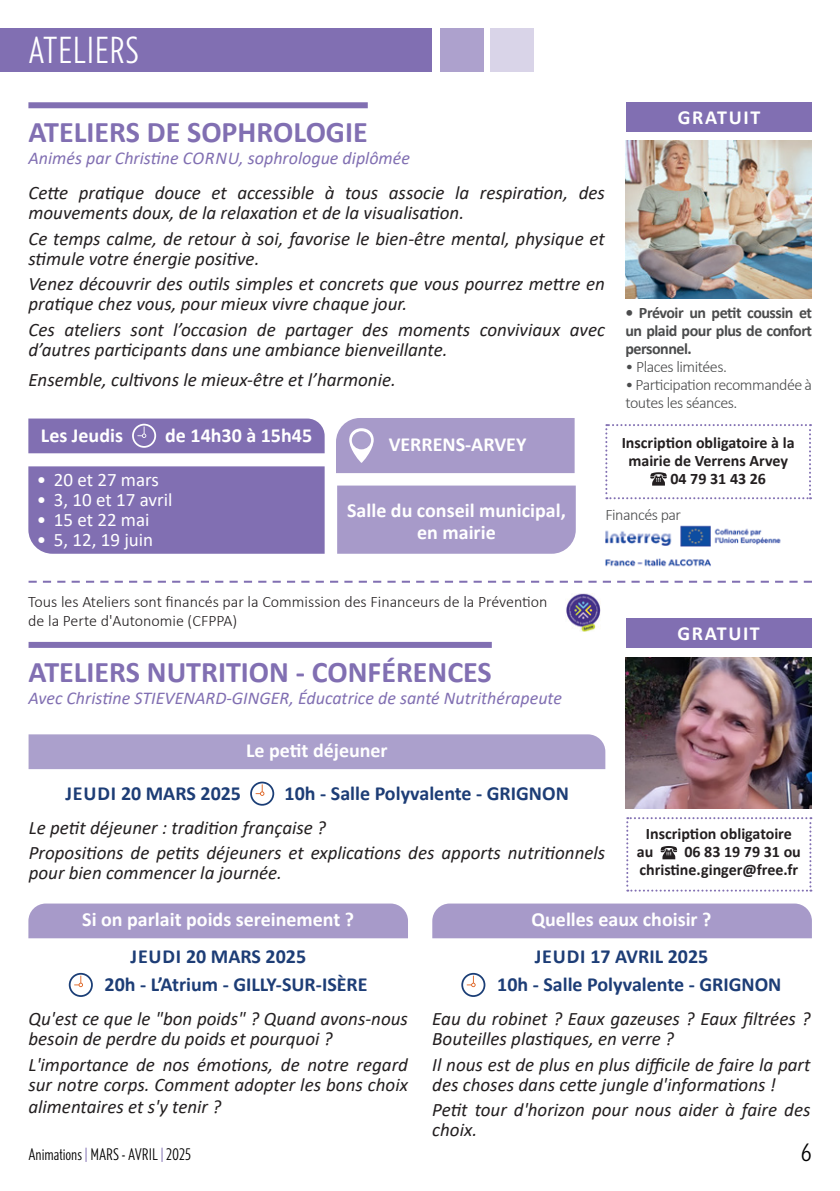
<style>
.page{position:relative;width:840px;height:1191px;background:#fff}
.page>*{position:absolute;margin:0;border:0;box-sizing:border-box;transform-origin:0 0}
.t1{font:300 36px "Kranto Cond";letter-spacing:.02em;color:#fff}
.Titre_principal{font:700 30px "Calibri";color:#816fb2}
.t2{font:300 24px "Kranto Cond";color:#000}
.titre_secondaire{font:700 20px "Calibri";color:#1d3d76}
.t3{font:700 20px "Calibri";color:#fff}
.t4{font:700 20px "Calibri";letter-spacing:.08em;color:#fff}
.titre_secondaire-2{font:italic 19px/20px "Calibri";color:#231f20}
.t5{font:19px "Calibri";color:#fff}
.Titre_principal-2{font:italic 18px "Calibri";color:#816fb2}
.Inscription{font:700 16px/18px "Calibri";color:#231f20;text-align:center}
.t6{font:300 16px "Calibri";color:#231f20}
.t7{font:300 16px/18px "Calibri";letter-spacing:-.03em;color:#4b4c4d}
.t8{font:700 16px/18px "Calibri";letter-spacing:-.03em;color:#4b4c4d;text-align:justify}
.t9{font:300 16px "Kranto Cond";color:#000}
.s1{color:#816fb2}
</style>
<div class="page">
<div style="left:0;top:28px;width:432px;height:44px;background:#816fb2"></div>
<div style="left:489px;top:28px;width:44px;height:44px;background:#d9d4e8"></div>
<div style="left:439px;top:28px;width:44px;height:44px;background:#ada1cd"></div>
<svg style="left:29px;top:581px;width:782px;height:2px"></svg>
<div style="left:29px;top:642px;width:462px;height:6px;background:#816fb2"></div>
<svg style="left:626px;top:817px;width:185px;height:74px"></svg>
<div style="left:29px;top:734px;width:576px;height:35px;background:#aba0cc"></div>
<div style="left:625px;top:618px;width:186px;height:30px;background:#816fb2"></div>
<div style="left:28px;top:102px;width:339px;height:6px;background:#816fb2"></div>
<svg style="left:605px;top:424px;width:205px;height:75px"></svg>
<div style="left:28px;top:418px;width:296px;height:35px;background:#816fb2"></div>
<div style="left:28px;top:466px;width:296px;height:88px;background:#816fb2"></div>
<div style="left:337px;top:485px;width:238px;height:69px;background:#a79ac9"></div>
<img style="left:625px;top:141px;width:186px;height:158px">
<div style="left:626px;top:102px;width:185px;height:30px;background:#816fb2"></div>
<img style="left:605px;top:525px;width:176px;height:42px">
<svg style="left:250px;top:781px;width:24px;height:24px"></svg>
<div style="left:28px;top:903px;width:380px;height:35px;background:#a79ac9"></div>
<svg style="left:69px;top:973px;width:24px;height:24px"></svg>
<div style="left:432px;top:903px;width:379px;height:35px;background:#a79ac9"></div>
<svg style="left:461px;top:973px;width:24px;height:24px"></svg>
<img style="left:625px;top:657px;width:185px;height:151px">
<div style="left:336px;top:418px;width:238px;height:55px;background:#a79ac9"></div>
<svg style="left:349px;top:428px;width:24px;height:35px"></svg>
<svg style="left:351px;top:431px;width:20px;height:18px"></svg>
<img style="left:565px;top:593px;width:34px;height:39px">
<h1 class="t1" style="left:28px;top:28px;width:112px">ATELIERS</h1>
<p class="Titre_principal" style="left:28px;top:111px;width:340px">ATELIERS DE SOPHROLOGIE</p>
<p class="Titre_principal-2" style="left:28px;top:146px;width:383px">Animés par Christine CORNU, sophrologue diplômée</p>
<p class="t4" style="left:677px;top:103px;width:84px">GRATUIT</p>
<p class="titre_secondaire-2" style="left:28px;top:182px;width:577px">Cette pratique douce et accessible à tous associe la respiration, des mouvements doux, de la relaxation et de la visualisation.</p>
<p class="titre_secondaire-2" style="left:28px;top:227px;width:577px">Ce temps calme, de retour à soi, favorise le bien-être mental, physique et stimule votre énergie positive.</p>
<p class="titre_secondaire-2" style="left:28px;top:273px;width:577px">Venez découvrir des outils simples et concrets que vous pourrez mettre en pratique chez vous, pour mieux vivre chaque jour.</p>
<p class="titre_secondaire-2" style="left:28px;top:319px;width:577px">Ces ateliers sont l’occasion de partager des moments conviviaux avec d’autres participants dans une ambiance bienveillante.</p>
<p class="titre_secondaire-2" style="left:28px;top:368px;width:369px">Ensemble, cultivons le mieux-être et l’harmonie.</p>
<p class="t3" style="left:41px;top:421px;width:84px">Les Jeudis</p>
<p class="t3" style="left:165px;top:421px;width:148px">de 14h30 à 15h45</p>
<p class="t5" style="left:37px;top:466px;width:124px">• 20 et 27 mars</p>
<p class="t5" style="left:37px;top:486px;width:137px">• 3, 10 et 17 avril</p>
<p class="t5" style="left:37px;top:506px;width:114px">• 15 et 22 mai</p>
<p class="t5" style="left:37px;top:526px;width:118px">• 5, 12, 19 juin</p>
<p class="t8" style="left:625px;top:303px;width:188px">• Prévoir un petit coussin et un plaid pour plus de confort personnel.</p>
<p class="t7" style="left:625px;top:358px;width:103px">• Places limitées.</p>
<p class="t7" style="left:625px;top:376px;width:188px">• Participation recommandée à toutes les séances.</p>
<p class="Inscription" style="left:621px;top:433px;width:174px">Inscription obligatoire à la mairie de Verrens Arvey</p>
<p class="Inscription" style="left:670px;top:469px;width:97px">04 79 31 43 26</p>
<p class="t3" style="left:388px;top:430px;width:139px">VERRENS-ARVEY</p>
<p class="t3" style="left:347px;top:496px;width:220px">Salle du conseil municipal,</p>
<p class="t3" style="left:417px;top:518px;width:80px">en mairie</p>
<p class="t7" style="left:605px;top:505px;width:77px">Financés par</p>
<p class="t6" style="left:28px;top:591px;width:520px">Tous les Ateliers sont financés par la Commission des Financeurs de la Prévention</p>
<p class="t6" style="left:28px;top:611px;width:210px">de la Perte d'Autonomie (CFPPA)</p>
<p class="Titre_principal" style="left:29px;top:651px;width:464px">ATELIERS NUTRITION - CONFÉRENCES</p>
<p class="Titre_principal-2" style="left:29px;top:685px;width:534px">Avec Christine STIEVENARD-GINGER, Éducatrice de santé Nutrithérapeute</p>
<p class="t3" style="left:246px;top:736px;width:143px">Le petit déjeuner</p>
<p class="t4" style="left:677px;top:619px;width:84px">GRATUIT</p>
<p class="titre_secondaire" style="left:65px;top:779px;width:177px">JEUDI 20 MARS 2025</p>
<p class="titre_secondaire" style="left:284px;top:779px;width:285px">10h - Salle Polyvalente - GRIGNON</p>
<p class="titre_secondaire-2" style="left:29px;top:816px;width:299px">Le petit déjeuner : tradition française ?</p>
<p class="titre_secondaire-2" style="left:29px;top:842px;width:578px">Propositions de petits déjeuners et explications des apports nutritionnels pour bien commencer la journée.</p>
<p class="t3" style="left:82px;top:905px;width:273px">Si on parlait poids sereinement ?</p>
<p class="titre_secondaire" style="left:130px;top:942px;width:177px">JEUDI 20 MARS 2025</p>
<p class="titre_secondaire" style="left:105px;top:970px;width:264px">20h - L’Atrium - GILLY-SUR-ISÈRE</p>
<p class="titre_secondaire-2" style="left:28px;top:1007px;width:381px">Qu'est ce que le "bon poids" ? Quand avons-nous besoin de perdre du poids et pourquoi ?</p>
<p class="titre_secondaire-2" style="left:28px;top:1053px;width:381px">L'importance de nos émotions, de notre regard sur notre corps. Comment adopter les bons choix</p>
<p class="titre_secondaire-2" style="left:28px;top:1095px;width:194px">alimentaires et s'y tenir ?</p>
<p class="Inscription" style="left:645px;top:824px;width:147px">Inscription obligatoire</p>
<p class="Inscription" style="left:636px;top:842px;width:18px">au</p>
<p class="Inscription" style="left:684px;top:842px;width:118px">06 83 19 79 31 ou</p>
<p class="Inscription" style="left:639px;top:860px;width:160px">christine.ginger@free.fr</p>
<p class="t3" style="left:531px;top:905px;width:181px">Quelles eaux choisir ?</p>
<p class="titre_secondaire" style="left:534px;top:942px;width:175px">JEUDI 17 AVRIL 2025</p>
<p class="titre_secondaire" style="left:497px;top:970px;width:285px">10h - Salle Polyvalente - GRIGNON</p>
<p class="titre_secondaire-2" style="left:432px;top:1007px;width:379px">Eau du robinet ? Eaux gazeuses ? Eaux filtrées ?<br>Bouteilles plastiques, en verre ?</p>
<p class="titre_secondaire-2" style="left:432px;top:1053px;width:379px">Il nous est de plus en plus difficile de faire la part des choses dans cette jungle d'informations !</p>
<p class="titre_secondaire-2" style="left:432px;top:1099px;width:379px">Petit tour d'horizon pour nous aider à faire des choix.</p>
<p class="t9" style="left:28px;top:1144px;width:164px">Animations <span class="s1">|</span> MARS - AVRIL <span class="s1">|</span> 2025</p>
<p class="t2" style="left:800px;top:1137px;width:12px">6</p>
</div>
